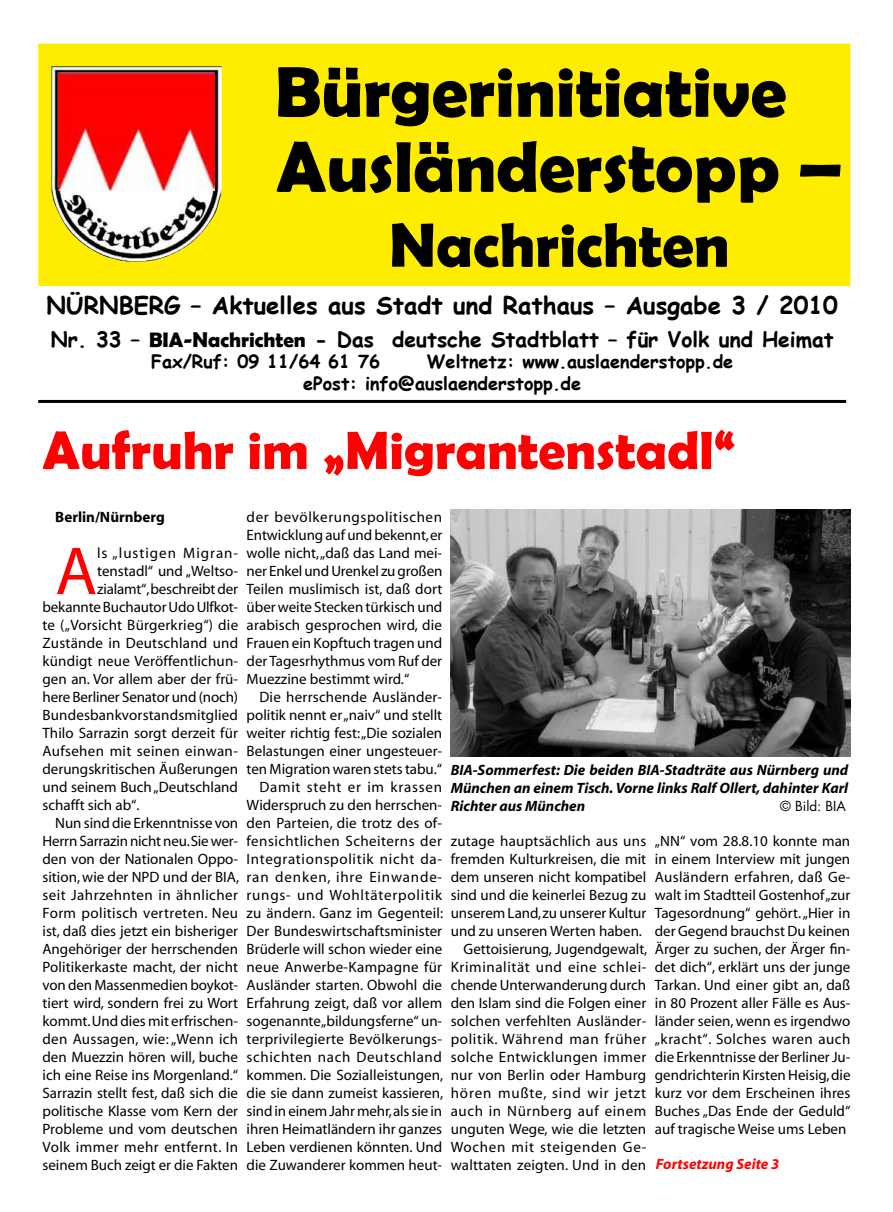
<style>
.page{position:relative;width:893px;height:1212px;background:#fff}
.page>*{position:absolute;margin:0;border:0;box-sizing:border-box;transform-origin:0 0}
.t1{font:700 72px/75px "Berlin Sans FB Demi";color:#000}
.t2{font:68.4px "Myriad";color:#f00}
.t3{font:700 63px "Berlin Sans FB Demi";color:#000}
.t4{font:700 54px "Berlin Sans FB Demi";color:#f00}
.t5{font:700 24px "Comic Sans MS";color:#000}
.t6{font:700 21px "Comic Sans MS";color:#000}
.t7{font:700 18px/21.6px "Comic Sans MS";color:#000}
.t8{font:15px/18px "Myriad";color:#000;text-align:justify}
.t9{font:italic 700 15px/18px "Myriad";color:#000;text-align:justify}
.t10{font:15px "Myriad";letter-spacing:.03em;color:#000}
.t11{font:15px "Myriad";letter-spacing:.025em;color:#000}
.t12{font:15px "Myriad";letter-spacing:.04em;color:#000}
.t13{font:15px "Myriad";letter-spacing:.045em;color:#000}
.t14{font:15px "Myriad";letter-spacing:.02em;color:#000}
.t15{font:15px "Myriad";letter-spacing:.055em;color:#000}
.t16{font:15px "Myriad";letter-spacing:.065em;color:#000}
.t17{font:italic 700 15px "Myriad";color:#f00}
.t18{font:700 15px "Myriad";color:#000}
.t19{font:13.5px "Futura";color:#000}
.s1{font-family:"Berlin Sans FB Demi"}
</style>
<div class="page">
<div style="left:38px;top:44px;width:812px;height:242px;background:#ffed00;border:2px solid #ffed00"></div>
<hr style="left:38px;top:400px;width:808px;height:3px;background:#000">
<img style="left:52px;top:66px;width:170px;height:196px">
<img style="left:58px;top:73px;width:157px;height:117px">
<img style="left:451px;top:510px;width:399px;height:246px">
<h1 class="t1" style="left:275px;top:53px;width:569px">Bürgerinitiative<br>Ausländerstopp –</h1>
<h3 class="t3" style="left:389px;top:208px;width:342px">Nachrichten</h3>
<h3 class="t5" style="left:47px;top:288px;width:793px">NÜRNBERG – Aktuelles aus Stadt und Rathaus – Ausgabe 3 / 2010</h3>
<h3 class="t6" style="left:51px;top:324px;width:784px">Nr. 33 – <span class="s1">BIA-Nachrichten</span> - Das deutsche Stadtblatt – für Volk und Heimat</h3>
<p class="t7" style="left:151px;top:350px;width:230px">Fax/Ruf: 09 11/64 61 76</p>
<p class="t7" style="left:303px;top:350px;width:432px;text-indent:124px">Weltnetz: www.auslaenderstopp.de ePost: info@auslaenderstopp.de</p>
<h3 class="t4" style="left:43px;top:419px;width:695px">Aufruhr im „Migrantenstadl“</h3>
<p class="t18" style="left:55px;top:509px;width:111px">Berlin/Nürnberg</p>
<h2 class="t2" style="left:55px;top:537px;width:43px">A</h2>
<p class="t16" style="left:97px;top:546px;width:142px">ls „lustigen Migran-</p>
<p class="t8" style="left:247px;top:509px;width:197px">der bevölkerungspolitischen Entwicklung auf und bekennt, er wolle nicht, „daß das Land mei&shy;ner Enkel und Urenkel zu großen Teilen muslimisch ist, daß dort über weite Stecken türkisch und arabisch gesprochen wird, die Frauen ein Kopftuch tragen und der Tagesrhythmus vom Ruf der Muezzine bestimmt wird.“</p>
<p class="t8" style="left:247px;top:689px;width:198px;text-align:right">Die herrschende Ausländer&shy;politik nennt er „naiv“ und stellt weiter richtig fest: „Die sozialen<br>Belastungen einer ungesteuer&shy;ten Migration waren stets tabu.“<br>Damit steht er im krassen<br>Widerspruch zu den herrschen&shy;den Parteien, die trotz des of&shy;fensichtlichen Scheiterns der<br>Integrationspolitik nicht da&shy;ran denken, ihre Einwande&shy;rungs- und Wohltäterpolitik zu ändern. Ganz im Gegenteil:<br>Der Bundeswirtschaftsminister<br>Brüderle will schon wieder eine neue Anwerbe-Kampagne für<br>Ausländer starten. Obwohl die<br>Erfahrung zeigt, daß vor allem sogenannte „bildungsferne“ un&shy;terprivilegierte Bevölkerungs&shy;schichten nach Deutschland kommen. Die Sozialleistungen, die sie dann zumeist kassieren, sind in einem Jahr mehr, als sie in ihren Heimatländern ihr ganzes<br>Leben verdienen könnten. Und die Zuwanderer kommen heut-</p>
<p class="t8" style="left:97px;top:563px;width:142px">tenstadl“ und „Weltso-</p>
<p class="t8" style="left:97px;top:581px;width:142px">zialamt“, beschreibt der</p>
<p class="t8" style="left:43px;top:599px;width:197px">bekannte Buchautor Udo Ulfkot-</p>
<p class="t8" style="left:43px;top:617px;width:197px">te („Vorsicht Bürgerkrieg“) die</p>
<p class="t8" style="left:43px;top:635px;width:197px">Zustände in Deutschland und</p>
<p class="t8" style="left:43px;top:653px;width:197px">kündigt neue Veröffentlichun-</p>
<p class="t8" style="left:43px;top:671px;width:197px">gen an. Vor allem aber der frü-</p>
<p class="t8" style="left:43px;top:689px;width:197px">here Berliner Senator und (noch)</p>
<p class="t8" style="left:43px;top:707px;width:197px">Bundesbankvorstandsmitglied</p>
<p class="t8" style="left:43px;top:725px;width:197px">Thilo Sarrazin sorgt derzeit für</p>
<p class="t11" style="left:43px;top:744px;width:197px">Aufsehen mit seinen einwan-</p>
<p class="t8" style="left:43px;top:761px;width:197px">derungskritischen Äußerungen</p>
<p class="t8" style="left:43px;top:779px;width:197px">und seinem Buch „Deutschland</p>
<p class="t8" style="left:43px;top:797px;width:99px">schafft sich ab“.</p>
<p class="t8" style="left:55px;top:815px;width:184px">Nun sind die Erkenntnisse von</p>
<p class="t8" style="left:43px;top:833px;width:197px">Herrn Sarrazin nicht neu.Sie wer-</p>
<p class="t8" style="left:43px;top:851px;width:197px">den von der Nationalen Oppo-</p>
<p class="t8" style="left:43px;top:869px;width:198px">sition, wie der NPD und der BIA,</p>
<p class="t10" style="left:43px;top:888px;width:197px">seit Jahrzehnten in ähnlicher</p>
<p class="t11" style="left:43px;top:906px;width:197px">Form politisch vertreten. Neu</p>
<p class="t8" style="left:43px;top:923px;width:197px">ist, daß dies jetzt ein bisheriger</p>
<p class="t8" style="left:43px;top:941px;width:197px">Angehöriger der herrschenden</p>
<p class="t8" style="left:43px;top:959px;width:197px">Politikerkaste macht, der nicht</p>
<p class="t8" style="left:43px;top:977px;width:197px">von den Massenmedien boykot-</p>
<p class="t8" style="left:43px;top:995px;width:197px">tiert wird, sondern frei zu Wort</p>
<p class="t8" style="left:43px;top:1013px;width:197px">kommt. Und dies mit erfrischen-</p>
<p class="t14" style="left:43px;top:1032px;width:197px">den Aussagen, wie: „Wenn ich</p>
<p class="t8" style="left:43px;top:1049px;width:197px">den Muezzin hören will, buche</p>
<p class="t8" style="left:43px;top:1067px;width:197px">ich eine Reise ins Morgenland.“</p>
<p class="t8" style="left:43px;top:1085px;width:197px">Sarrazin stellt fest, daß sich die</p>
<p class="t8" style="left:43px;top:1103px;width:197px">politische Klasse vom Kern der</p>
<p class="t8" style="left:43px;top:1121px;width:197px">Probleme und vom deutschen</p>
<p class="t10" style="left:43px;top:1140px;width:197px">Volk immer mehr entfernt. In</p>
<p class="t8" style="left:43px;top:1157px;width:197px">seinem Buch zeigt er die Fakten</p>
<p class="t9" style="left:451px;top:762px;width:399px">BIA-Sommerfest: Die beiden BIA-Stadträte aus Nürnberg und München an einem Tisch. Vorne links Ralf Ollert, dahinter Karl Richter aus München</p>
<p class="t19" style="left:780px;top:797px;width:67px">© Bild: BIA</p>
<p class="t8" style="left:451px;top:833px;width:197px">zutage hauptsächlich aus uns</p>
<p class="t8" style="left:451px;top:851px;width:197px">fremden Kulturkreisen, die mit</p>
<p class="t8" style="left:451px;top:869px;width:197px">dem unseren nicht kompatibel</p>
<p class="t8" style="left:451px;top:887px;width:197px">sind und die keinerlei Bezug zu</p>
<p class="t8" style="left:451px;top:905px;width:197px">unserem Land, zu unserer Kultur</p>
<p class="t8" style="left:451px;top:923px;width:193px">und zu unseren Werten haben.</p>
<p class="t8" style="left:463px;top:941px;width:185px">Gettoisierung, Jugendgewalt,</p>
<p class="t12" style="left:451px;top:960px;width:197px">Kriminalität und eine schlei-</p>
<p class="t8" style="left:451px;top:977px;width:197px">chende Unterwanderung durch</p>
<p class="t8" style="left:451px;top:995px;width:197px">den Islam sind die Folgen einer</p>
<p class="t8" style="left:451px;top:1013px;width:197px">solchen verfehlten Ausländer-</p>
<p class="t13" style="left:451px;top:1032px;width:197px">politik. Während man früher</p>
<p class="t10" style="left:451px;top:1050px;width:197px">solche Entwicklungen immer</p>
<p class="t8" style="left:451px;top:1067px;width:197px">nur von Berlin oder Hamburg</p>
<p class="t15" style="left:451px;top:1086px;width:197px">hören mußte, sind wir jetzt</p>
<p class="t12" style="left:451px;top:1104px;width:197px">auch in Nürnberg auf einem</p>
<p class="t8" style="left:451px;top:1121px;width:197px">unguten Wege, wie die letzten</p>
<p class="t13" style="left:451px;top:1140px;width:197px">Wochen mit steigenden Ge-</p>
<p class="t8" style="left:451px;top:1157px;width:197px">walttaten zeigten. Und in den</p>
<p class="t8" style="left:655px;top:833px;width:197px">„NN“ vom 28.8.10 konnte man in einem Interview mit jungen Ausländern erfahren, daß Ge&shy;walt im Stadtteil Gostenhof „zur Tagesordnung“ gehört. „Hier in der Gegend brauchst Du keinen Ärger zu suchen, der Ärger fin&shy;det dich“, erklärt uns der junge Tarkan. Und einer gibt an, daß in 80 Prozent aller Fälle es Aus&shy;länder seien, wenn es irgendwo „kracht“. Solches waren auch die Erkenntnisse der Berliner Ju&shy;gendrichterin Kirsten Heisig, die kurz vor dem Erscheinen ihres Buches „Das Ende der Geduld“ auf tragische Weise ums Leben</p>
<p class="t17" style="left:656px;top:1156px;width:125px">Fortsetzung Seite 3</p>
</div>
